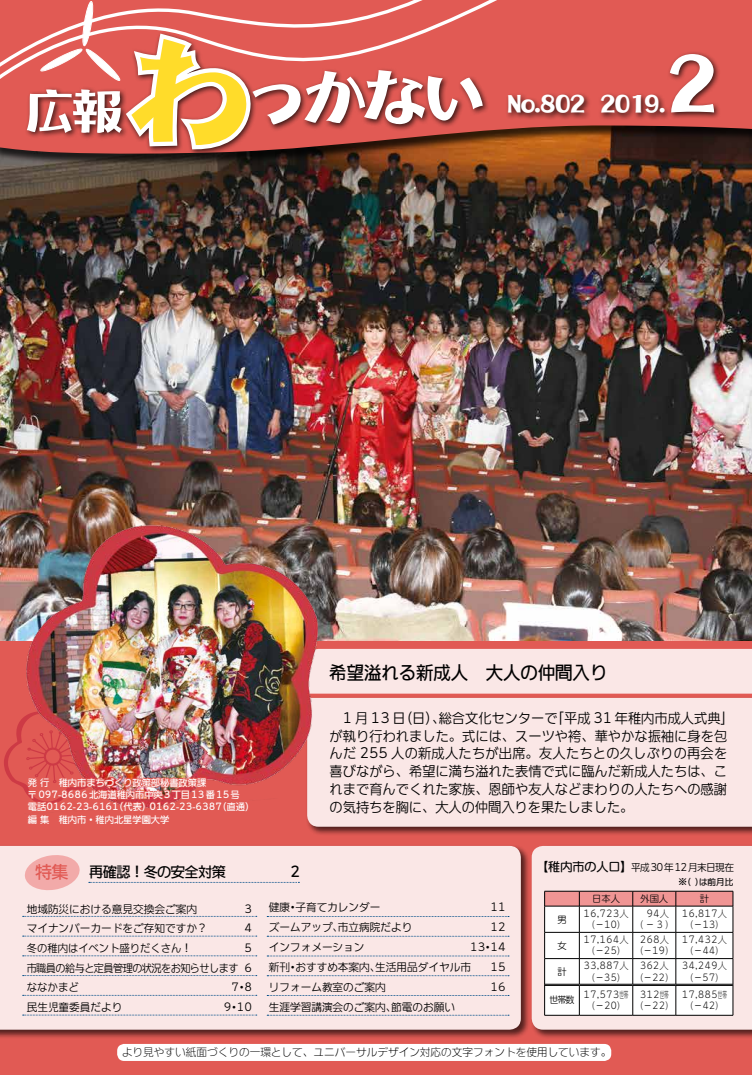
<style>
.page{position:relative;width:752px;height:1075px;background:#fff}
.page>*{position:absolute;margin:0;border:0;box-sizing:border-box;transform-origin:0 0}
.t1{font:85px "DF Houroukanban Std W12";color:#fff}
.t2{font:70.9px "DF Houroukanban Std W12";color:#fff}
.t3{font:55.3px "DF Houroukanban Std W12";color:#fff}
.t4{font:26.2px "DF Houroukanban Std W12";letter-spacing:-.05em;color:#fff}
.t5{font:17.7px "DFUD Gothic Std W6";color:#000}
.t6{font:17px "DFUD Gothic Std W6";color:#e15a54}
.t7{font:14.2px "DFUD Gothic Std W6";letter-spacing:-.04em;color:#000}
.t8{font:13.5px/17.7px "DFUD Gothic Std W4";letter-spacing:.005em;color:#000}
.t9{font:12px "DFUD Maru Gothic Std W6";color:#000}
.t10{font:10.6px "DFUD Gothic Std W4";color:#000}
.t11{font:10.6px "DFUD Gothic Std W2";color:#000}
.t12{font:10.6px "DFUD Gothic Std W4";letter-spacing:-.05em;color:#000;scale:.95 1}
.t13{font:9.9px "DFUD Gothic Std W4";letter-spacing:-.06em;color:#000}
.t14{font:9.2px/11.3px "DFUD Maru Gothic Std W2";color:#000;text-align:center}
.t15{font:9.2px/13.5px "DFUD Gothic Std W6";color:#fff}
.t16{font:9.2px "DFUD Maru Gothic Std W4";color:#000}
.t17{font:8.5px "DFUD Maru Gothic Std W6";color:#000}
</style>
<div class="page">
<img style="left:0;top:166px;width:751px;height:475px">
<div style="left:0;top:641px;width:751px;height:433px;background:#e15a54"></div>
<div style="left:117px;top:1043px;width:494px;height:17px;background:#fff;border-radius:7px"></div>
<svg style="left:121px;top:1043px;width:485px;height:2px"></svg>
<div style="left:530px;top:844px;width:221px;height:195px;background:#000;opacity:.75"></div>
<div style="left:531px;top:845px;width:220px;height:184px;background:#fae7e6"></div>
<svg style="left:544px;top:891px;width:189px;height:124px;background:#efe5e5"></svg>
<hr style="left:579px;top:905px;width:53px;height:1px;background:#000">
<hr style="left:632px;top:905px;width:43px;height:1px;background:#000">
<hr style="left:675px;top:905px;width:57px;height:1px;background:#000">
<hr style="left:544px;top:932px;width:35px;height:1px;background:#000">
<hr style="left:579px;top:932px;width:53px;height:1px;background:#000">
<hr style="left:632px;top:932px;width:43px;height:1px;background:#000">
<hr style="left:675px;top:932px;width:57px;height:1px;background:#000">
<hr style="left:544px;top:983px;width:35px;height:1px;background:#000">
<hr style="left:544px;top:985px;width:35px;height:1px;background:#000">
<hr style="left:579px;top:983px;width:53px;height:1px;background:#000">
<hr style="left:579px;top:985px;width:53px;height:1px;background:#000">
<hr style="left:632px;top:983px;width:43px;height:1px;background:#000">
<hr style="left:632px;top:985px;width:43px;height:1px;background:#000">
<hr style="left:675px;top:983px;width:57px;height:1px;background:#000">
<hr style="left:675px;top:985px;width:57px;height:1px;background:#000">
<div style="left:0;top:844px;width:530px;height:195px;background:#000;opacity:.75"></div>
<div style="left:0;top:845px;width:520px;height:184px;background:#fae7e6"></div>
<div style="left:0;top:0;width:751px;height:166px;background:#000;opacity:.75"></div>
<svg style="left:0;top:0;width:751px;height:154px;background:#b94d40"></svg>
<div style="left:249px;top:67px;width:241px;height:64px;background:#000;opacity:.75"></div>
<div style="left:24px;top:86px;width:104px;height:54px;background:#000;opacity:.75"></div>
<div style="left:123px;top:31px;width:135px;height:126px;background:#000;opacity:.75"></div>
<svg style="left:0;top:0;width:532px;height:95px;background:#d95f5a"></svg>
<div style="left:598px;top:92px;width:73px;height:28px;background:#000;opacity:.75"></div>
<div style="left:666px;top:51px;width:54px;height:69px;background:#000;opacity:.75"></div>
<div style="left:504px;top:92px;width:87px;height:28px;background:#000;opacity:.75"></div>
<svg style="left:89px;top:881px;width:210px;height:1px"></svg>
<svg style="left:23px;top:853px;width:58px;height:38px;background:#f4bdbc"></svg>
<div style="left:305px;top:696px;width:446px;height:140px;background:#000;opacity:.75"></div>
<div style="left:307px;top:697px;width:444px;height:129px;background:#fae7e6"></div>
<div style="left:319px;top:648px;width:432px;height:45px;background:#fae7e6"></div>
<svg style="left:23px;top:915px;width:234px;height:1px"></svg>
<svg style="left:23px;top:994px;width:234px;height:1px"></svg>
<svg style="left:23px;top:975px;width:234px;height:1px"></svg>
<svg style="left:23px;top:955px;width:234px;height:1px"></svg>
<svg style="left:23px;top:935px;width:234px;height:1px"></svg>
<svg style="left:23px;top:1014px;width:234px;height:1px"></svg>
<svg style="left:267px;top:916px;width:241px;height:1px"></svg>
<svg style="left:267px;top:995px;width:241px;height:1px"></svg>
<svg style="left:267px;top:975px;width:241px;height:1px"></svg>
<svg style="left:267px;top:955px;width:241px;height:1px"></svg>
<svg style="left:267px;top:935px;width:241px;height:1px"></svg>
<svg style="left:267px;top:1014px;width:241px;height:1px"></svg>
<img style="left:25px;top:520px;width:294px;height:294px">
<img style="left:4px;top:703px;width:245px;height:111px">
<svg style="left:40px;top:0;width:214px;height:154px"></svg>
<h3 class="t3" style="left:23px;top:65px;width:103px">広報</h3>
<h2 class="t2" style="left:241px;top:37px;width:248px">っかない</h2>
<h3 class="t4" style="left:506px;top:82px;width:80px">No.802</h3>
<h1 class="t1" style="left:665px;top:11px;width:53px">2</h1>
<h3 class="t4" style="left:599px;top:82px;width:67px">2019.</h3>
<h3 class="t5" style="left:329px;top:658px;width:279px">希望溢れる新成人　大人の仲間入り</h3>
<p class="t15" style="left:28px;top:774px;width:180px">発行　稚内市まちづくり政策部秘書政策課</p>
<p class="t15" style="left:28px;top:787px;width:213px">〒097-8686北海道稚内市中央3丁目13番15号</p>
<p class="t15" style="left:217px;top:799px;width:38px">（直通(</p>
<p class="t15" style="left:114px;top:799px;width:38px">（代表）</p>
<p class="t15" style="left:59px;top:799px;width:112px;text-indent:-31px">電話0162-23-6161<br>稚内市・稚内北星学園大学</p>
<p class="t15" style="left:149px;top:799px;width:74px">0162-23-6387</p>
<p class="t15" style="left:28px;top:812px;width:23px">編集</p>
<p class="t8" style="left:550px;top:708px;width:184px">「平成 31 年稚内市成人式典「</p>
<p class="t8" style="left:329px;top:708px;width:399px;text-indent:13px">1 月 13 （日日）、<br>が執り行われました。式には、スーツや袴、華やかな振袖に身を包んだ 255 人の新成人たちが出席。友人たちとの久しぶりの再会を喜びながら、希望に満ち溢れた表情で式に臨んだ新成人たちは、これまで育んでくれた家族、恩師や友人などまわりの人たちへの感謝の気持ちを胸に、大人の仲間入りを果たしました。</p>
<p class="t8" style="left:438px;top:708px;width:120px">総合文化センターで</p>
<p class="t6" style="left:35px;top:858px;width:35px">特集</p>
<p class="t7" style="left:89px;top:860px;width:138px">再確認！冬の安全対策</p>
<p class="t7" style="left:290px;top:860px;width:12px">2</p>
<p class="t9" style="left:536px;top:856px;width:98px">【稚内市の人口【</p>
<p class="t13" style="left:630px;top:859px;width:104px">平成30年12月末日現在</p>
<p class="t17" style="left:678px;top:874px;width:56px">※ ( )は前月比</p>
<p class="t10" style="left:27px;top:900px;width:172px">地域防災における意見交換会ご案内</p>
<p class="t10" style="left:244px;top:900px;width:9px">3</p>
<p class="t10" style="left:295px;top:898px;width:87px">子育てカレンダー</p>
<p class="t10" style="left:269px;top:898px;width:23px">健康</p>
<p class="t10" style="left:287px;top:898px;width:12px">・</p>
<p class="t10" style="left:490px;top:898px;width:17px">11</p>
<p class="t10" style="left:27px;top:920px;width:182px">マイナンバーカードをご存知ですか?</p>
<p class="t10" style="left:244px;top:920px;width:9px">4</p>
<p class="t10" style="left:269px;top:918px;width:76px">ズームアップ、</p>
<p class="t10" style="left:338px;top:918px;width:76px">市立病院だより</p>
<p class="t10" style="left:490px;top:918px;width:17px">12</p>
<p class="t10" style="left:27px;top:939px;width:166px">冬の稚内はイベント盛りだくさん!</p>
<p class="t10" style="left:244px;top:939px;width:9px">5</p>
<p class="t10" style="left:269px;top:938px;width:97px">インフォメーション</p>
<p class="t10" style="left:470px;top:938px;width:17px">13</p>
<p class="t10" style="left:490px;top:938px;width:17px">14</p>
<p class="t10" style="left:482px;top:938px;width:12px">・</p>
<p class="t12" style="left:27px;top:959px;width:224px">市職員の給与と定員管理の状況をお知らせします</p>
<p class="t10" style="left:244px;top:959px;width:9px">6</p>
<p class="t10" style="left:375px;top:958px;width:97px">生活用品ダイヤル市</p>
<p class="t10" style="left:295px;top:958px;width:87px">おすすめ本案内、</p>
<p class="t10" style="left:269px;top:958px;width:23px">新刊</p>
<p class="t10" style="left:287px;top:958px;width:12px">・</p>
<p class="t10" style="left:490px;top:958px;width:17px">15</p>
<p class="t10" style="left:27px;top:978px;width:54px">ななかまど</p>
<p class="t10" style="left:244px;top:978px;width:9px">8</p>
<p class="t10" style="left:231px;top:978px;width:17px">・7</p>
<p class="t10" style="left:269px;top:978px;width:118px">リフォーム教室のご案内</p>
<p class="t10" style="left:490px;top:978px;width:17px">16</p>
<p class="t10" style="left:27px;top:998px;width:97px">民生児童委員だより</p>
<p class="t10" style="left:224px;top:998px;width:17px">・9</p>
<p class="t10" style="left:237px;top:998px;width:17px">10</p>
<p class="t10" style="left:269px;top:998px;width:129px">生涯学習講演会のご案内、</p>
<p class="t10" style="left:391px;top:998px;width:65px">節電のお願い</p>
<p class="t16" style="left:557px;top:911px;width:11px">男</p>
<p class="t16" style="left:557px;top:938px;width:11px">女</p>
<p class="t16" style="left:557px;top:964px;width:11px">計</p>
<p class="t16" style="left:549px;top:992px;width:26px">世帯数</p>
<p class="t16" style="left:640px;top:891px;width:29px">外国人</p>
<p class="t16" style="left:699px;top:891px;width:11px">計</p>
<p class="t16" style="left:592px;top:891px;width:29px">日本人</p>
<p class="t14" style="left:583px;top:907px;width:47px">16,723人</p>
<p class="t14" style="left:592px;top:918px;width:29px">)－10(</p>
<p class="t14" style="left:640px;top:907px;width:30px;text-align:right">94人<br>)－3(</p>
<p class="t14" style="left:681px;top:907px;width:47px">16,817人)－13(</p>
<p class="t14" style="left:583px;top:933px;width:47px">17,164人</p>
<p class="t14" style="left:592px;top:944px;width:29px">)－25(</p>
<p class="t14" style="left:639px;top:933px;width:31px;text-align:left">268人)－19(</p>
<p class="t14" style="left:681px;top:933px;width:47px">17,432人)－44(</p>
<p class="t14" style="left:583px;top:959px;width:47px">33,887人</p>
<p class="t14" style="left:592px;top:970px;width:29px">)－35(</p>
<p class="t14" style="left:639px;top:959px;width:31px;text-align:left">362人)－22(</p>
<p class="t14" style="left:681px;top:959px;width:47px">34,249人)－57(</p>
<p class="t14" style="left:583px;top:987px;width:47px">17,573世帯</p>
<p class="t14" style="left:592px;top:999px;width:29px">)－20(</p>
<p class="t14" style="left:639px;top:987px;width:31px;text-align:left">312世帯)－22(</p>
<p class="t14" style="left:681px;top:987px;width:47px">17,885世帯)－42(</p>
<p class="t11" style="left:122px;top:1043px;width:490px">より見やすい紙面づくりの一環として、ユニバーサルデザイン対応の文字フォントを使用しています。</p>
</div>
